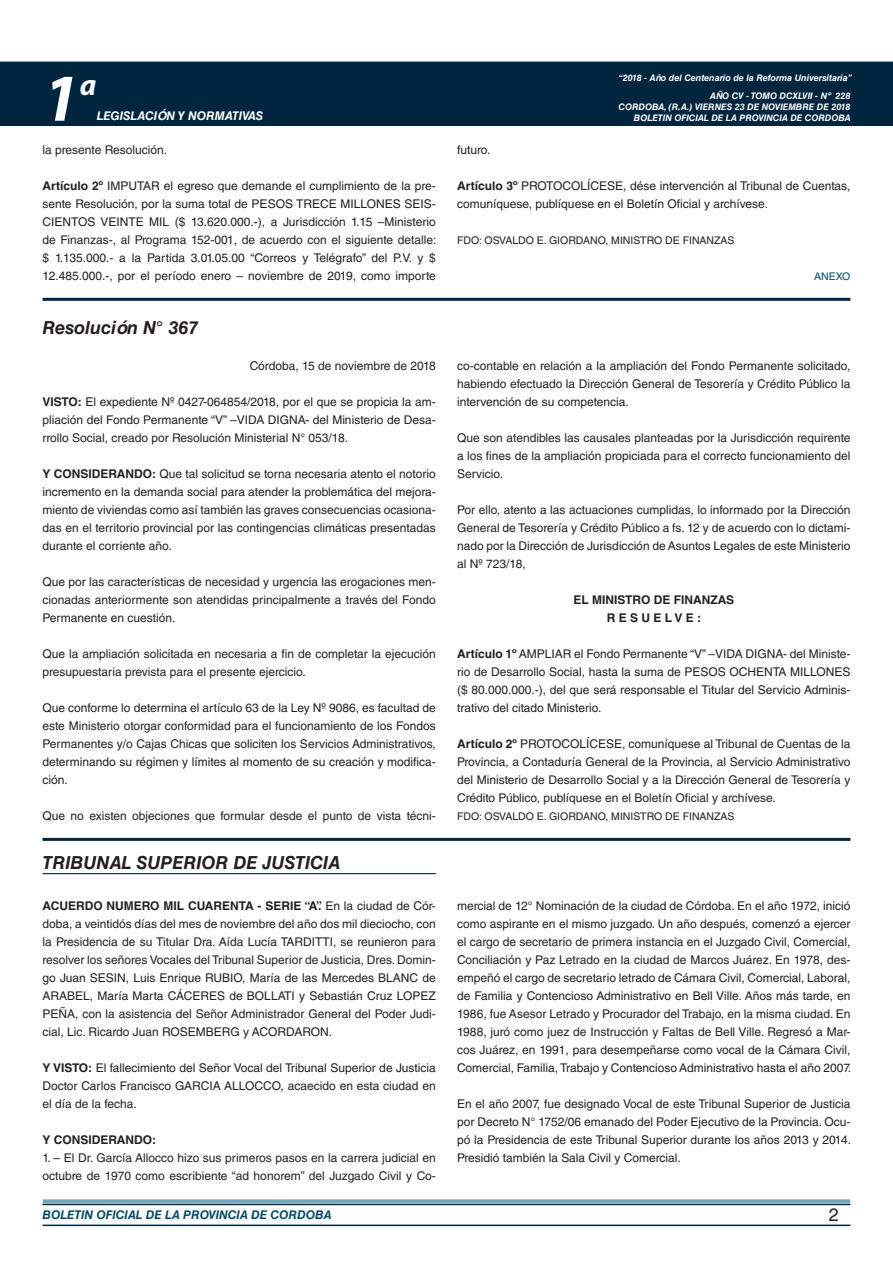
<style>
.page{position:relative;width:893px;height:1263px;background:#fff}
.page>*{position:absolute;margin:0;border:0;box-sizing:border-box;transform-origin:0 0}
.t1{font:italic 700 67.5px "Myriad Pro";color:#fff}
.t2{font:italic 700 30px "Myriad Pro";color:#fff}
.NOMBRE_DE_MINISTERIO{font:italic 700 18px "Helvetica LT Std";color:#231f20}
.DOC__N{font:italic 700 18px "Helvetica LT Std";color:#231f20}
.t3{font:18px "Helvetica LT Std";color:#231f20}
.TEXTO_BASE{font:12px/18px "Helvetica LT Std";color:#231f20;text-align:justify}
.t4{font:italic 700 12px "Helvetica LT Std";color:#004b6c}
.RESUELVE{font:700 12px "Helvetica LT Std";color:#231f20}
.FECHA{font:12px "Helvetica LT Std";color:#231f20}
.t5{font:italic 700 12px "Helvetica LT Std";color:#fff}
.TEXTO_BASE-2{font:700 12px "Helvetica LT Std";color:#231f20}
.FIRMA{font:10.5px "Helvetica LT Std";color:#231f20}
.ANEXO{font:10.5px "Helvetica LT Std";color:#004b6c}
.t6{font:italic 700 9px/10.8px "Helvetica LT Std";color:#fff;text-align:right}
.s1{font-weight:700}
</style>
<div class="page">
<div style="left:0;top:61px;width:893px;height:6px;background:#73a5b8"></div>
<div style="left:0;top:62px;width:893px;height:64px;background:#00263f"></div>
<hr style="left:43px;top:1224px;width:807px;height:2px;background:#00263f">
<div style="left:42px;top:1198px;width:809px;height:8px;background:#fff;opacity:.75"></div>
<hr style="left:43px;top:298px;width:807px;height:3px;background:#00263f">
<hr style="left:43px;top:873px;width:393px;height:1px;background:#00263f">
<hr style="left:43px;top:838px;width:807px;height:3px;background:#00263f">
<h1 class="t1" style="left:43px;top:54px;width:38px">1</h1>
<h2 class="t2" style="left:80px;top:66px;width:18px">a</h2>
<p class="t5" style="left:97px;top:109px;width:168px">LEGISLACIÓN Y NORMATIVAS</p>
<p class="TEXTO_BASE" style="left:43px;top:141px;width:126px">la presente Resolución.</p>
<p class="TEXTO_BASE" style="left:43px;top:177px;width:395px"><span class="s1">Artículo 2º</span> IMPUTAR el egreso que demande el cumplimiento de la pre&shy;sente Resolución, por la suma total de PESOS TRECE MILLONES SEIS-CIENTOS VEINTE MIL ($ 13.620.000.-), a Jurisdicción 1.15 –Ministerio de Finanzas-, al Programa 152-001, de acuerdo con el siguiente detalle: $ 1.135.000.- a la Partida 3.01.05.00 “Correos y Telégrafo” del P.V. y $ 12.485.000.-, por el período enero – noviembre de 2019, como importe</p>
<p class="DOC__N" style="left:43px;top:316px;width:157px">Resolución N° 367</p>
<p class="FECHA" style="left:250px;top:359px;width:188px">Córdoba, 15 de noviembre de 2018</p>
<p class="TEXTO_BASE" style="left:43px;top:393px;width:395px"><span class="s1">VISTO:</span> El expediente Nº 0427-064854/2018, por el que se propicia la am&shy;pliación del Fondo Permanente “V” –VIDA DIGNA- del Ministerio de Desa&shy;rrollo Social, creado por Resolución Ministerial N° 053/18.</p>
<p class="TEXTO_BASE" style="left:43px;top:465px;width:395px"><span class="s1">Y CONSIDERANDO:</span> Que tal solicitud se torna necesaria atento el notorio incremento en la demanda social para atender la problemática del mejora&shy;miento de viviendas como así también las graves consecuencias ocasiona&shy;das en el territorio provincial por las contingencias climáticas presentadas durante el corriente año.</p>
<p class="TEXTO_BASE" style="left:43px;top:573px;width:395px">Que por las características de necesidad y urgencia las erogaciones men&shy;cionadas anteriormente son atendidas principalmente a través del Fondo Permanente en cuestión.</p>
<p class="TEXTO_BASE" style="left:43px;top:645px;width:395px">Que la ampliación solicitada en necesaria a fin de completar la ejecución presupuestaria prevista para el presente ejercicio.</p>
<p class="TEXTO_BASE" style="left:43px;top:699px;width:395px">Que conforme lo determina el artículo 63 de la Ley Nº 9086, es facultad de este Ministerio otorgar conformidad para el funcionamiento de los Fondos Permanentes y/o Cajas Chicas que soliciten los Servicios Administrativos, determinando su régimen y límites al momento de su creación y modifica&shy;ción.</p>
<p class="TEXTO_BASE" style="left:43px;top:807px;width:395px">Que no existen objeciones que formular desde el punto de vista técni-</p>
<p class="NOMBRE_DE_MINISTERIO" style="left:43px;top:851px;width:299px">TRIBUNAL SUPERIOR DE JUSTICIA</p>
<p class="TEXTO_BASE" style="left:43px;top:897px;width:395px"><span class="s1">ACUERDO NUMERO MIL CUARENTA - SERIE “A”.</span> En la ciudad de Cór&shy;doba, a veintidós días del mes de noviembre del año dos mil dieciocho, con la Presidencia de su Titular Dra. Aída Lucía TARDITTI, se reunieron para resolver los señores Vocales del Tribunal Superior de Justicia, Dres. Domin&shy;go Juan SESIN, Luis Enrique RUBIO, María de las Mercedes BLANC de ARABEL, María Marta CÁCERES de BOLLATI y Sebastián Cruz LOPEZ PEÑA, con la asistencia del Señor Administrador General del Poder Judi&shy;cial, Lic. Ricardo Juan ROSEMBERG y ACORDARON.</p>
<p class="TEXTO_BASE" style="left:43px;top:1059px;width:395px"><span class="s1">Y VISTO:</span> El fallecimiento del Señor Vocal del Tribunal Superior de Justicia Doctor Carlos Francisco GARCIA ALLOCCO, acaecido en esta ciudad en el día de la fecha.</p>
<p class="TEXTO_BASE-2" style="left:43px;top:1132px;width:115px">Y CONSIDERANDO:</p>
<p class="TEXTO_BASE" style="left:43px;top:1149px;width:395px">1. – El Dr. García Allocco hizo sus primeros pasos en la carrera judicial en octubre de 1970 como escribiente “ad honorem” del Juzgado Civil y Co-</p>
<p class="t6" style="left:619px;top:72px;width:235px">“2018 - Año del Centenario de la Reforma Universitaria”</p>
<p class="t6" style="left:618px;top:91px;width:233px">AÑO CV - TOMO DCXLVII - Nº 228<br>CORDOBA, (R.A.) VIERNES 23 DE NOVIEMBRE DE 2018<br>BOLETIN OFICIAL DE LA PROVINCIA DE CORDOBA</p>
<p class="TEXTO_BASE" style="left:457px;top:141px;width:35px">futuro.</p>
<p class="TEXTO_BASE" style="left:457px;top:177px;width:395px"><span class="s1">Artículo 3º</span> PROTOCOLÍCESE, dése intervención al Tribunal de Cuentas, comuníquese, publíquese en el Boletín Oficial y archívese.</p>
<p class="FIRMA" style="left:457px;top:234px;width:279px">FDO: OSVALDO E. GIORDANO, MINISTRO DE FINANZAS</p>
<p class="ANEXO" style="left:814px;top:270px;width:38px">ANEXO</p>
<p class="TEXTO_BASE" style="left:457px;top:357px;width:395px">co-contable en relación a la ampliación del Fondo Permanente solicitado, habiendo efectuado la Dirección General de Tesorería y Crédito Público la intervención de su competencia.</p>
<p class="TEXTO_BASE" style="left:457px;top:429px;width:395px">Que son atendibles las causales planteadas por la Jurisdicción requirente a los fines de la ampliación propiciada para el correcto funcionamiento del Servicio.</p>
<p class="TEXTO_BASE" style="left:457px;top:501px;width:395px">Por ello, atento a las actuaciones cumplidas, lo informado por la Dirección General de Tesorería y Crédito Público a fs. 12 y de acuerdo con lo dictami&shy;nado por la Dirección de Jurisdicción de Asuntos Legales de este Ministerio al Nº 723/18,</p>
<p class="RESUELVE" style="left:573px;top:592px;width:162px">EL MINISTRO DE FINANZAS</p>
<p class="RESUELVE" style="left:607px;top:610px;width:96px">R E S U E L V E :</p>
<p class="TEXTO_BASE" style="left:457px;top:645px;width:395px"><span class="s1">Artículo 1º</span> AMPLIAR el Fondo Permanente “V” –VIDA DIGNA- del Ministe&shy;rio de Desarrollo Social, hasta la suma de PESOS OCHENTA MILLONES ($ 80.000.000.-), del que será responsable el Titular del Servicio Adminis&shy;trativo del citado Ministerio.</p>
<p class="TEXTO_BASE" style="left:457px;top:735px;width:395px"><span class="s1">Artículo 2º</span> PROTOCOLÍCESE, comuníquese al Tribunal de Cuentas de la Provincia, a Contaduría General de la Provincia, al Servicio Administrativo del Ministerio de Desarrollo Social y a la Dirección General de Tesorería y Crédito Público, publíquese en el Boletín Oficial y archívese.</p>
<p class="FIRMA" style="left:457px;top:810px;width:279px">FDO: OSVALDO E. GIORDANO, MINISTRO DE FINANZAS</p>
<p class="TEXTO_BASE" style="left:457px;top:897px;width:396px">mercial de 12° Nominación de la ciudad de Córdoba. En el año 1972, inició como aspirante en el mismo juzgado. Un año después, comenzó a ejercer el cargo de secretario de primera instancia en el Juzgado Civil, Comercial, Conciliación y Paz Letrado en la ciudad de Marcos Juárez. En 1978, des&shy;empeñó el cargo de secretario letrado de Cámara Civil, Comercial, Laboral, de Familia y Contencioso Administrativo en Bell Ville. Años más tarde, en 1986, fue Asesor Letrado y Procurador del Trabajo, en la misma ciudad. En 1988, juró como juez de Instrucción y Faltas de Bell Ville. Regresó a Mar&shy;cos Juárez, en 1991, para desempeñarse como vocal de la Cámara Civil, Comercial, Familia, Trabajo y Contencioso Administrativo hasta el año 2007.</p>
<p class="TEXTO_BASE" style="left:457px;top:1095px;width:396px">En el año 2007, fue designado Vocal de este Tribunal Superior de Justicia por Decreto N° 1752/06 emanado del Poder Ejecutivo de la Provincia. Ocu&shy;pó la Presidencia de este Tribunal Superior durante los años 2013 y 2014.<br>Presidió también la Sala Civil y Comercial.</p>
<p class="t4" style="left:43px;top:1208px;width:290px">BOLETIN OFICIAL DE LA PROVINCIA DE CORDOBA</p>
<p class="t3" style="left:829px;top:1204px;width:12px">2</p>
</div>
